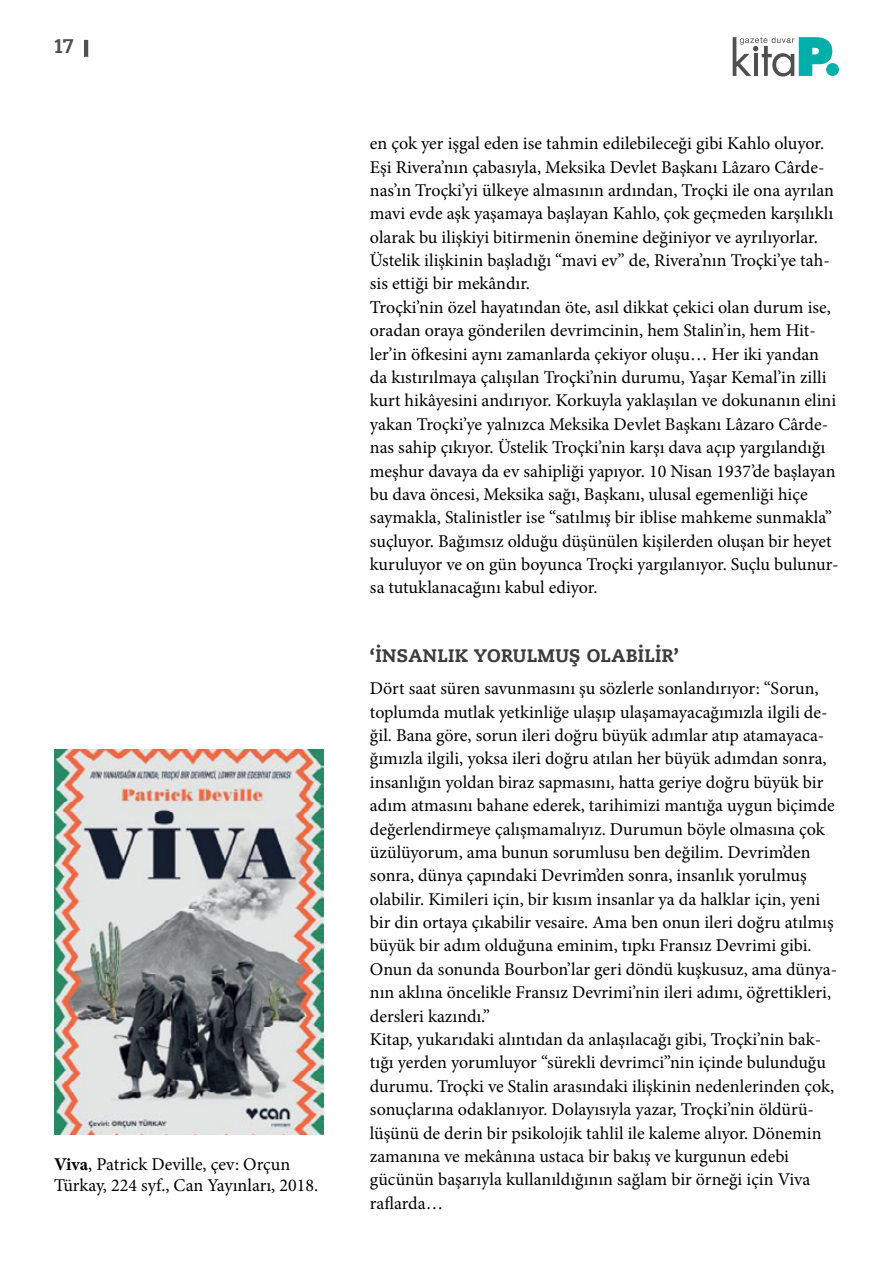
<style>
.page{position:relative;width:893px;height:1263px;background:#fff}
.page>*{position:absolute;margin:0;border:0;box-sizing:border-box;transform-origin:0 0}
.t1{font:500 21px "Pridi";color:#515150}
.t2{font:18px/23.4px "Minion Pro";color:#000}
.t3{font:700 18px "Caecilia LT Std Roman";letter-spacing:.02em;color:#3c3c3b}
.s1{font-weight:700}
</style>
<div class="page">
<svg style="left:733px;top:37px;width:99px;height:40px"></svg>
<div style="left:826px;top:63px;width:13px;height:13px;background:#00afaa;border-radius:50%"></div>
<hr style="left:84px;top:40px;width:4px;height:17px;background:#505050">
<img style="left:54px;top:750px;width:269px;height:384px">
<p class="t1" style="left:54px;top:31px;width:21px">17</p>
<p class="t2" style="left:54px;top:1153px;width:266px;line-height:21.6px"><span class="s1">Viva</span>, Patrick Deville, çev: Orçun<br>Türkay, 224 syf., Can Yayınları, 2018.</p>
<p class="t2" style="left:370px;top:132px;width:470px">en çok yer işgal eden ise tahmin edilebileceği gibi Kahlo oluyor.<br>Eşi Rivera’nın çabasıyla, Meksika Devlet Başkanı Lâzaro Cârde&shy;nas’ın Troçki’yi ülkeye almasının ardından, Troçki ile ona ayrılan mavi evde aşk yaşamaya başlayan Kahlo, çok geçmeden karşılıklı olarak bu ilişkiyi bitirmenin önemine değiniyor ve ayrılıyorlar.<br>Üstelik ilişkinin başladığı “mavi ev” de, Rivera’nın Troçki’ye tah&shy;sis ettiği bir mekândır.<br>Troçki’nin özel hayatından öte, asıl dikkat çekici olan durum ise, oradan oraya gönderilen devrimcinin, hem Stalin’in, hem Hit&shy;ler’in öfkesini aynı zamanlarda çekiyor oluşu… Her iki yandan da kıstırılmaya çalışılan Troçki’nin durumu, Yaşar Kemal’in zilli kurt hikâyesini andırıyor. Korkuyla yaklaşılan ve dokunanın elini yakan Troçki’ye yalnızca Meksika Devlet Başkanı Lâzaro Cârde&shy;nas sahip çıkıyor. Üstelik Troçki’nin karşı dava açıp yargılandığı meşhur davaya da ev sahipliği yapıyor. 10 Nisan 1937’de başlayan bu dava öncesi, Meksika sağı, Başkanı, ulusal egemenliği hiçe saymakla, Stalinistler ise “satılmış bir iblise mahkeme sunmakla” suçluyor. Bağımsız olduğu düşünülen kişilerden oluşan bir heyet kuruluyor ve on gün boyunca Troçki yargılanıyor. Suçlu bulunur&shy;sa tutuklanacağını kabul ediyor.</p>
<p class="t3" style="left:370px;top:644px;width:310px">‘İNSANLIK YORULMUŞ OLABİLİR’</p>
<p class="t2" style="left:370px;top:677px;width:469px">Dört saat süren savunmasını şu sözlerle sonlandırıyor: “Sorun, toplumda mutlak yetkinliğe ulaşıp ulaşamayacağımızla ilgili de&shy;ğil. Bana göre, sorun ileri doğru büyük adımlar atıp atamayaca&shy;ğımızla ilgili, yoksa ileri doğru atılan her büyük adımdan sonra, insanlığın yoldan biraz sapmasını, hatta geriye doğru büyük bir adım atmasını bahane ederek, tarihimizi mantığa uygun biçimde değerlendirmeye çalışmamalıyız. Durumun böyle olmasına çok üzülüyorum, ama bunun sorumlusu ben değilim. Devrim’den sonra, dünya çapındaki Devrim’den sonra, insanlık yorulmuş olabilir. Kimileri için, bir kısım insanlar ya da halklar için, yeni bir din ortaya çıkabilir vesaire. Ama ben onun ileri doğru atılmış büyük bir adım olduğuna eminim, tıpkı Fransız Devrimi gibi.<br>Onun da sonunda Bourbon’lar geri döndü kuşkusuz, ama dünya&shy;nın aklına öncelikle Fransız Devrimi’nin ileri adımı, öğrettikleri, dersleri kazındı.”<br>Kitap, yukarıdaki alıntıdan da anlaşılacağı gibi, Troçki’nin bak&shy;tığı yerden yorumluyor “sürekli devrimci”nin içinde bulunduğu durumu. Troçki ve Stalin arasındaki ilişkinin nedenlerinden çok, sonuçlarına odaklanıyor. Dolayısıyla yazar, Troçki’nin öldürü&shy;lüşünü de derin bir psikolojik tahlil ile kaleme alıyor. Dönemin zamanına ve mekânına ustaca bir bakış ve kurgunun edebi gücünün başarıyla kullanıldığının sağlam bir örneği için Viva raflarda…</p>
</div>
